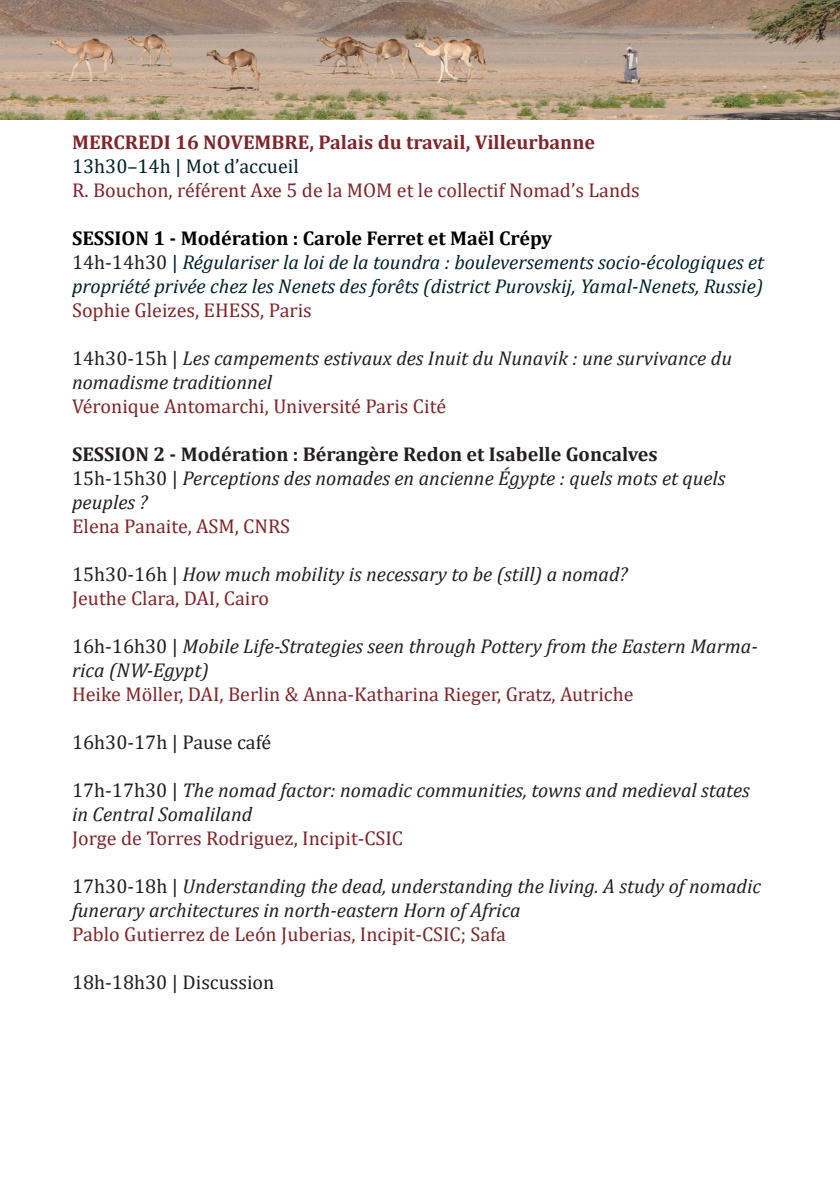
<style>
.page{position:relative;width:840px;height:1191px;background:#fff}
.page>*{position:absolute;margin:0;border:0;box-sizing:border-box;transform-origin:0 0}
.t1{font:italic 20px/24px "Cambria";color:#231f20}
.t2{font:20px "Cambria";color:#81252a}
.t3{font:italic 20px/24px "Cambria";color:#002323;text-align:justify}
.t4{font:700 20px "Cambria";color:#231f20}
.t5{font:700 20px "Cambria";color:#81252a}
.t6{font:700 20px "Cambria";color:#000}
.t7{font:20px "Cambria";color:#231f20}
.t8{font:20px "Cambria";color:#002323}
.s1{font-style:normal;color:#231f20}
.s2{font-style:normal}
.s3{font-style:normal;color:#81252a}
</style>
<div class="page">
<img style="left:1px;top:0;width:838px;height:119px">
<img style="left:0;top:0;width:1px;height:119px">
<p class="t5" style="left:72px;top:128px;width:524px">MERCREDI 16 NOVEMBRE, Palais du travail, Villeurbanne</p>
<p class="t8" style="left:72px;top:154px;width:228px">13h30–14h | Mot d’accueil</p>
<p class="t2" style="left:72px;top:178px;width:569px">R. Bouchon, référent Axe 5 de la MOM et le collectif Nomad’s Lands</p>
<p class="t6" style="left:72px;top:224px;width:481px">SESSION 1 - Modération : Carole Ferret et Maël Crépy</p>
<p class="t3" style="left:72px;top:249px;width:693px"><span class="s1">14h-14h30</span> <span class="s2">|</span> Régulariser la loi de la toundra : bouleversements socio-écologiques et propriété privée chez les Nenets des forêts (district Purovskij, Yamal-Nenets, Russie)<br><span class="s3">Sophie Gleizes, EHESS, Paris</span></p>
<p class="t1" style="left:72px;top:345px;width:661px"><span class="s2">14h30-15h |</span> Les campements estivaux des Inuit du Nunavik : une survivance du nomadisme traditionnel</p>
<p class="t2" style="left:72px;top:394px;width:375px">Véronique Antomarchi, Université Paris Cité</p>
<p class="t4" style="left:72px;top:440px;width:587px">SESSION 2 - Modération : Bérangère Redon et Isabelle Goncalves</p>
<p class="t1" style="left:72px;top:465px;width:654px"><span class="s2">15h-15h30 |</span> Perceptions des nomades en ancienne Égypte : quels mots et quels peuples ?</p>
<p class="t2" style="left:72px;top:514px;width:219px">Elena Panaite, ASM, CNRS</p>
<p class="t1" style="left:72px;top:561px;width:557px"><span class="s2">15h30-16h |</span> How much mobility is necessary to be (still) a nomad?</p>
<p class="t2" style="left:72px;top:586px;width:198px">Jeuthe Clara, DAI, Cairo</p>
<p class="t1" style="left:72px;top:633px;width:686px"><span class="s2">16h-16h30 |</span> Mobile Life-Strategies seen through Pottery from the Eastern Marma&shy;rica (NW-Egypt)</p>
<p class="t2" style="left:72px;top:682px;width:562px">Heike Möller, DAI, Berlin &amp; Anna-Katharina Rieger, Gratz, Autriche</p>
<p class="t7" style="left:72px;top:730px;width:200px">16h30-17h | Pause café</p>
<p class="t1" style="left:72px;top:777px;width:678px"><span class="s2">17h-17h30 |</span> The nomad factor: nomadic communities, towns and medieval states in Central Somaliland</p>
<p class="t2" style="left:72px;top:826px;width:332px">Jorge de Torres Rodriguez, Incipit-CSIC</p>
<p class="t1" style="left:72px;top:873px;width:690px"><span class="s2">17h30-18h |</span> Understanding the dead, understanding the living. A study of nomadic funerary architectures in north-eastern Horn of Africa</p>
<p class="t2" style="left:72px;top:922px;width:435px">Pablo Gutierrez de León Juberias, Incipit-CSIC; Safa</p>
<p class="t7" style="left:72px;top:970px;width:204px">18h-18h30 | Discussion</p>
</div>
